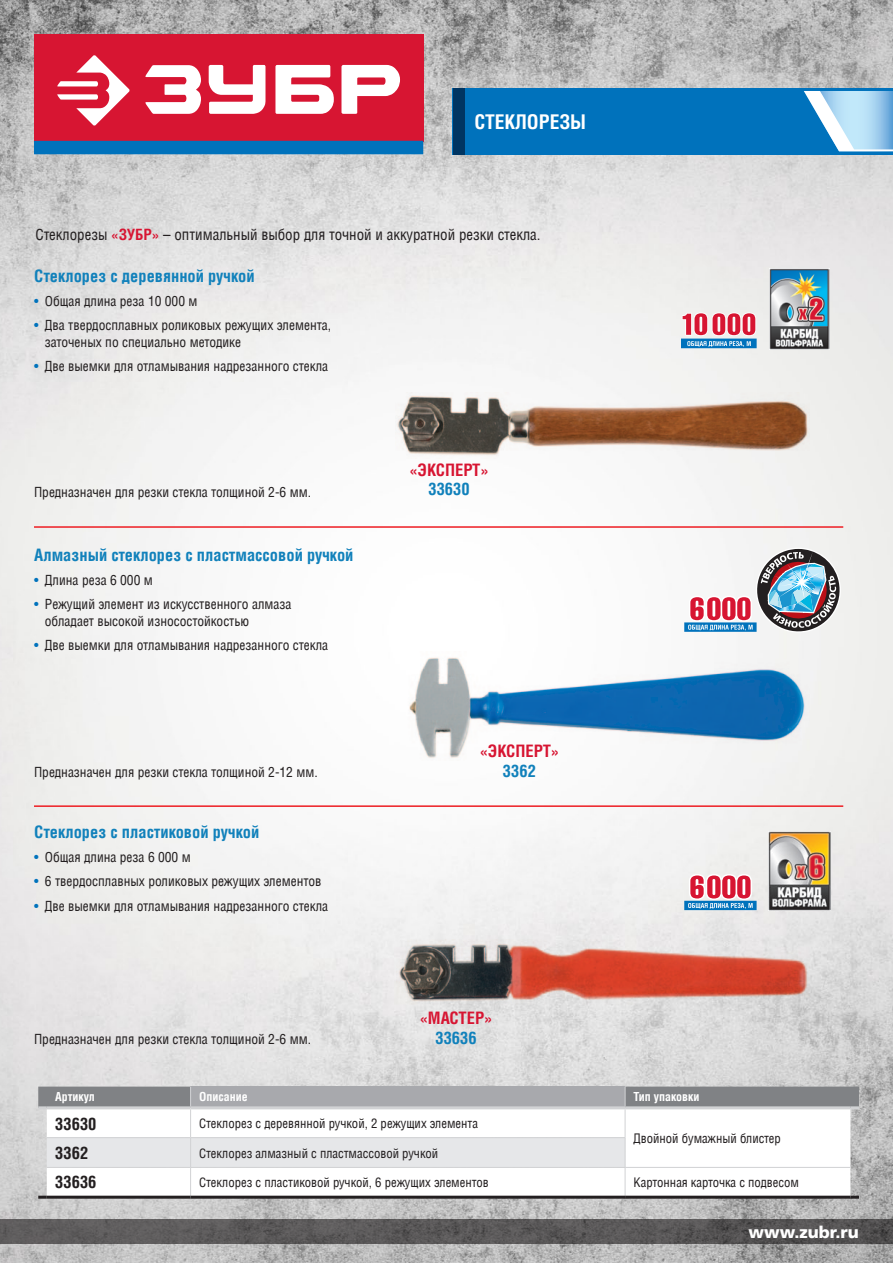
<style>
.page{position:relative;width:893px;height:1263px;background:#fff}
.page>*{position:absolute;margin:0;border:0;box-sizing:border-box;transform-origin:0 0}
.Zagolovok_13{font:700 19.5px "AG Letterica Condensed";color:#fff}
.Podris_podpis{font:700 16.5px "AG Letterica Condensed";color:#1181bb}
.Podris_podpis-2{font:700 16.5px/19.5px "AG Letterica Condensed";color:#d71532;text-align:center}
.Tabl_artikul{font:700 16.5px "AG Letterica Condensed";color:#231f20}
.SAYT{font:700 16.5px "AG Foreigner";color:#fff}
.Text_10_pod_Zag_13{font:15px "AG Letterica Condensed";color:#231f20}
.Text_9_Fishka{font:13.5px/16.2px "AG Letterica Condensed";color:#231f20}
.Предназначено{font:13.5px "AG Letterica Condensed";color:#231f20}
.Tabl_tekst{font:12.75px "AG Letterica Condensed";color:#231f20}
.Tabl_shapka{font:700 12px "AG Letterica Condensed";color:#fff}
.s1{font-weight:700;color:#d71532}
.s2{color:#0072bc}
.s3{color:#1181bb}
</style>
<div class="page">
<img style="left:0;top:0;width:893px;height:1263px">
<div style="left:34px;top:34px;width:389px;height:108px;background:#d71532"></div>
<svg style="left:57px;top:55px;width:73px;height:71px"></svg>
<svg style="left:145px;top:65px;width:255px;height:49px"></svg>
<div style="left:34px;top:141px;width:389px;height:13px;background:#0072bc"></div>
<div style="left:453px;top:88px;width:440px;height:66px;background:#0072bc"></div>
<div style="left:453px;top:88px;width:11px;height:66px;background:#003562"></div>
<svg style="left:804px;top:91px;width:89px;height:60px"></svg>
<svg style="left:0;top:1219px;width:893px;height:25px;background:#595758"></svg>
<svg style="left:38px;top:1086px;width:821px;height:113px"></svg>
<hr style="left:34px;top:526px;width:809px;height:2px;background:#ee1d23">
<hr style="left:34px;top:805px;width:809px;height:2px;background:#ee1d23">
<img style="left:769px;top:269px;width:60px;height:80px">
<img style="left:396px;top:393px;width:414px;height:65px">
<img style="left:397px;top:651px;width:413px;height:109px">
<img style="left:397px;top:939px;width:412px;height:65px">
<img style="left:768px;top:831px;width:62px;height:79px">
<div style="left:681px;top:339px;width:76px;height:9px;background:#0072bc"></div>
<svg style="left:681px;top:311px;width:76px;height:36px"></svg>
<div style="left:684px;top:622px;width:73px;height:10px;background:#0072bc"></div>
<div style="left:684px;top:901px;width:73px;height:9px;background:#0072bc"></div>
<svg style="left:687px;top:872px;width:67px;height:37px"></svg>
<svg style="left:687px;top:541px;width:158px;height:98px"></svg>
<p class="Zagolovok_13" style="left:475px;top:110px;width:113px">СТЕКЛОРЕЗЫ</p>
<p class="Text_10_pod_Zag_13" style="left:35px;top:225px;width:507px">Стеклорезы <span class="s1">«ЗУБР»</span> – оптимальный выбор для точной и аккуратной резки стекла.</p>
<p class="Podris_podpis" style="left:34px;top:266px;width:222px">Стеклорез с деревянной ручкой</p>
<p class="Text_9_Fishka" style="left:34px;top:293px;width:165px"><span class="s2">•</span> Общая длина реза 10 000 м</p>
<p class="Text_9_Fishka" style="left:45px;top:317px;width:288px;text-indent:-11px"><span class="s2">•</span> Два твердосплавных роликовых режущих элемента, заточеных по специально методике</p>
<p class="Text_9_Fishka" style="left:34px;top:358px;width:295px"><span class="s2">•</span> Две выемки для отламывания надрезанного стекла</p>
<p class="Предназначено" style="left:34px;top:484px;width:279px">Предназначен для резки стекла толщиной 2-6 мм.</p>
<p class="Podris_podpis" style="left:34px;top:545px;width:321px">Алмазный стеклорез с пластмассовой ручкой</p>
<p class="Text_9_Fishka" style="left:34px;top:571px;width:120px"><span class="s2">•</span> Длина реза 6 000 м</p>
<p class="Text_9_Fishka" style="left:45px;top:596px;width:248px;text-indent:-11px"><span class="s2">•</span> Режущий элемент из искусственного алмаза обладает высокой износостойкостью</p>
<p class="Text_9_Fishka" style="left:34px;top:637px;width:295px"><span class="s2">•</span> Две выемки для отламывания надрезанного стекла</p>
<p class="Предназначено" style="left:34px;top:764px;width:285px">Предназначен для резки стекла толщиной 2-12 мм.</p>
<p class="Podris_podpis" style="left:34px;top:822px;width:227px">Стеклорез с пластиковой ручкой</p>
<p class="Text_9_Fishka" style="left:34px;top:848px;width:158px"><span class="s2">•</span> Общая длина реза 6 000 м</p>
<p class="Text_9_Fishka" style="left:34px;top:873px;width:289px"><span class="s2">•</span> 6 твердосплавных роликовых режущих элементов</p>
<p class="Text_9_Fishka" style="left:34px;top:898px;width:295px"><span class="s2">•</span> Две выемки для отламывания надрезанного стекла</p>
<p class="Предназначено" style="left:34px;top:1031px;width:279px">Предназначен для резки стекла толщиной 2-6 мм.</p>
<p class="Podris_podpis-2" style="left:409px;top:460px;width:81px">«ЭКСПЕРТ»<br><span class="s3">33630</span></p>
<p class="Podris_podpis-2" style="left:480px;top:741px;width:81px">«ЭКСПЕРТ»<br><span class="s3">3362</span></p>
<p class="Podris_podpis-2" style="left:420px;top:1008px;width:74px">«МАСТЕР»<br><span class="s3">33636</span></p>
<p class="Tabl_shapka" style="left:55px;top:1090px;width:41px">Артикул</p>
<p class="Tabl_shapka" style="left:199px;top:1090px;width:50px">Описание</p>
<p class="Tabl_shapka" style="left:634px;top:1090px;width:67px">Тип упаковки</p>
<p class="Tabl_artikul" style="left:55px;top:1114px;width:43px">33630</p>
<p class="Tabl_tekst" style="left:199px;top:1116px;width:280px">Стеклорез с деревянной ручкой, 2 режущих элемента</p>
<p class="Tabl_tekst" style="left:634px;top:1130px;width:149px">Двойной бумажный блистер</p>
<p class="Tabl_artikul" style="left:55px;top:1143px;width:34px">3362</p>
<p class="Tabl_tekst" style="left:199px;top:1145px;width:241px">Стеклорез алмазный с пластмассовой ручкой</p>
<p class="Tabl_artikul" style="left:55px;top:1172px;width:43px">33636</p>
<p class="Tabl_tekst" style="left:199px;top:1174px;width:291px">Стеклорез с пластиковой ручкой, 6 режущих элементов</p>
<p class="Tabl_tekst" style="left:634px;top:1175px;width:167px">Картонная карточка с подвесом</p>
<p class="SAYT" style="left:749px;top:1223px;width:112px">www.zubr.ru</p>
</div>
